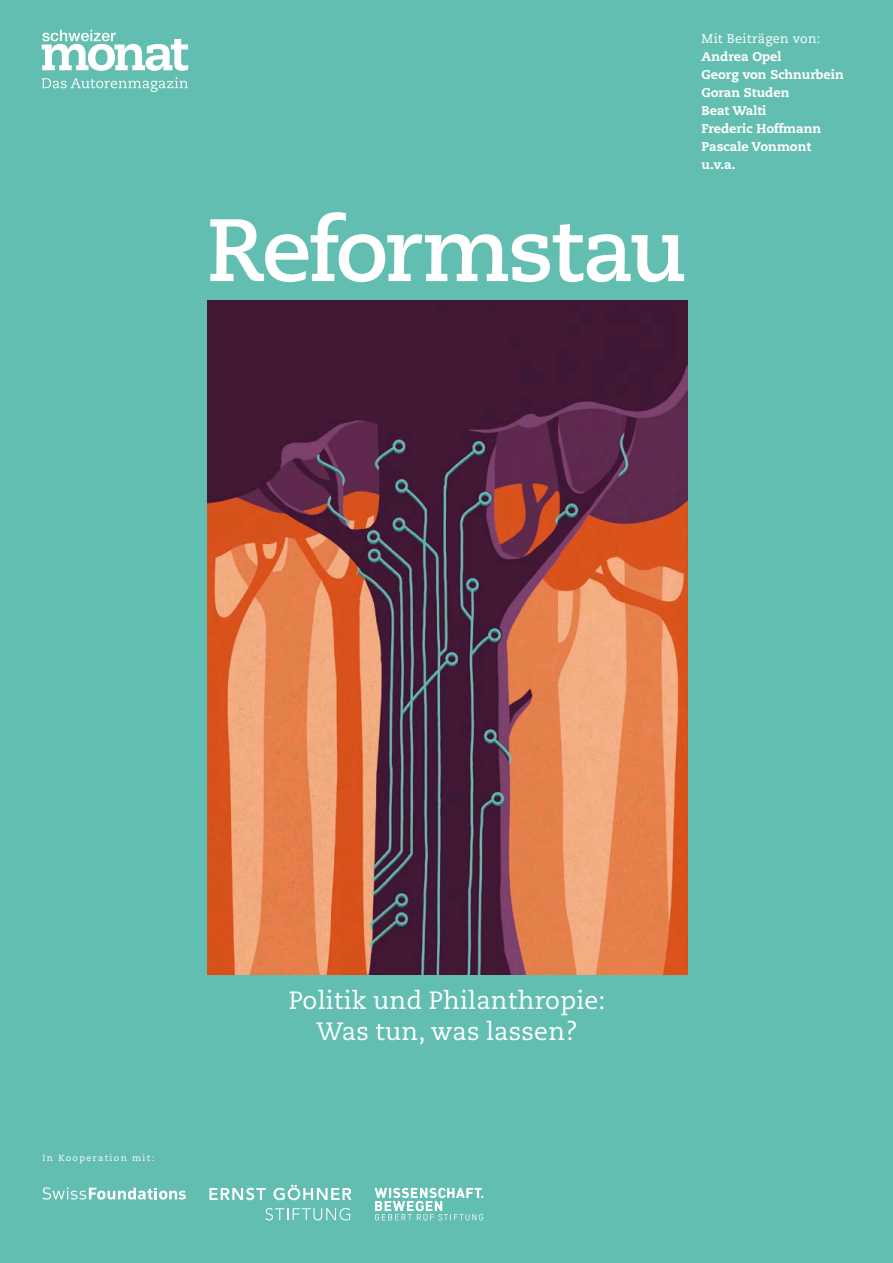
<style>
.page{position:relative;width:893px;height:1263px;background:#62beb0}
.page>*{position:absolute;margin:0;border:0;box-sizing:border-box;transform-origin:0 0}
.t1{font:700 88.35px "Caecilia";letter-spacing:-.035em;color:#fff}
.t2{font:24.9px/31.7px "Caecilia";letter-spacing:.01em;color:#fff;text-align:center}
.t3{font:800 12.75px/18px "Caecilia";color:#fff}
.t4{font:12.75px "Caecilia";letter-spacing:.02em;color:#fff}
.t5{font:9px "Caecilia";letter-spacing:.16em;color:#fff}
</style>
<div class="page">
<svg style="left:42px;top:77px;width:146px;height:15px"></svg>
<svg style="left:42px;top:30px;width:146px;height:41px"></svg>
<img style="left:208px;top:301px;width:479px;height:674px">
<svg style="left:209px;top:1188px;width:57px;height:12px"></svg>
<svg style="left:273px;top:1185px;width:79px;height:15px"></svg>
<svg style="left:265px;top:1208px;width:85px;height:12px"></svg>
<svg style="left:375px;top:1188px;width:108px;height:32px"></svg>
<svg style="left:43px;top:1187px;width:143px;height:12px"></svg>
<h1 class="t1" style="left:207px;top:198px;width:482px">Reformstau</h1>
<p class="t4" style="left:702px;top:32px;width:120px">Mit Beiträgen von:</p>
<p class="t3" style="left:702px;top:48px;width:144px">Andrea Opel<br>Georg von Schnurbein<br>Goran Studen<br>Beat Walti<br>Frederic Hoffmann<br>Pascale Vonmont u.v.a.</p>
<p class="t5" style="left:43px;top:1153px;width:113px">In Kooperation mit:</p>
<h2 class="t2" style="left:289px;top:985px;width:318px">Politik und Philanthropie:<br>Was tun, was lassen?</h2>
</div>
